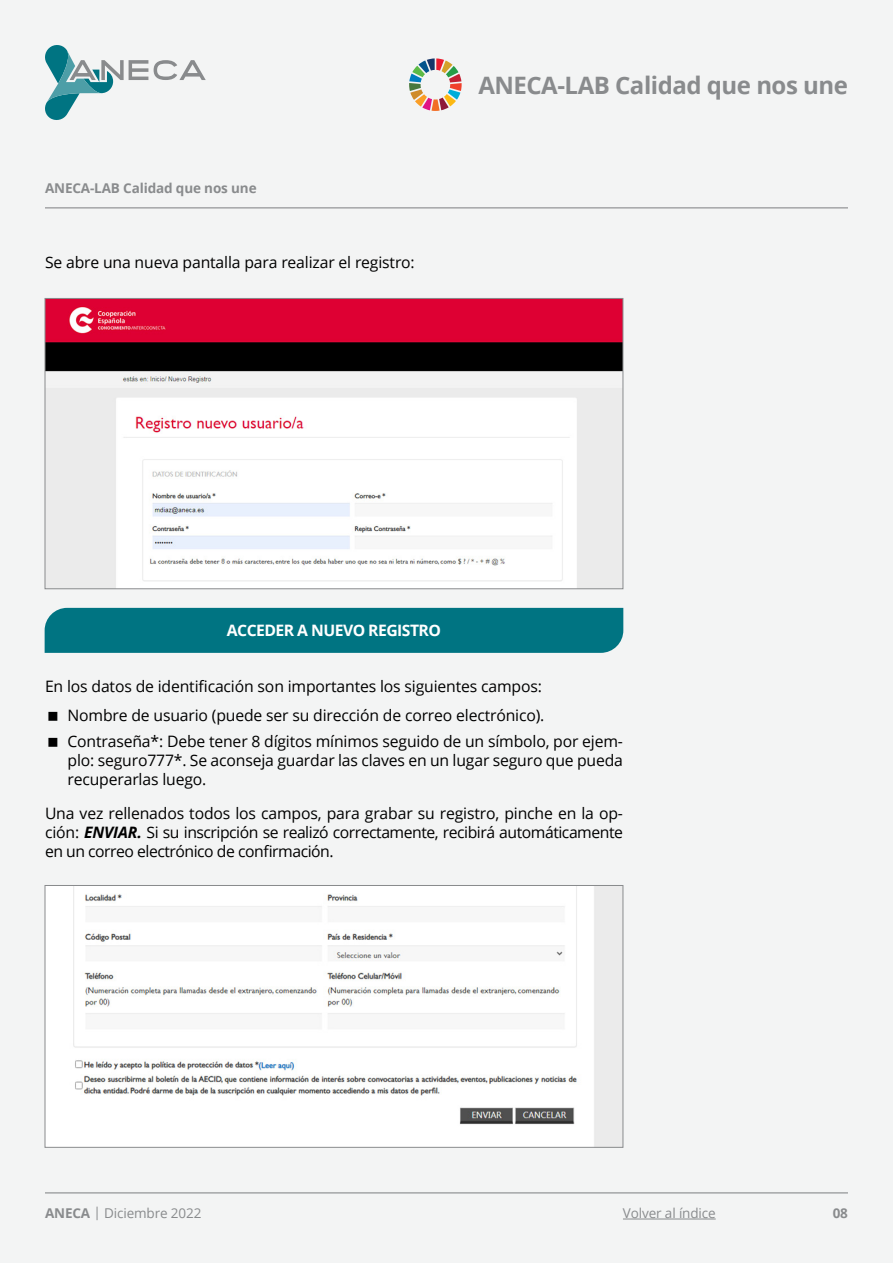
<style>
.page{position:relative;width:893px;height:1263px;background:#f3f4f4}
.page>*{position:absolute;margin:0;border:0;box-sizing:border-box;transform-origin:0 0}
.t1{font:700 24px "Open Sans";letter-spacing:-.02em;color:#898b8d}
.t2{font:15.75px/18.9px "Open Sans";letter-spacing:-.01em;color:#000;text-align:justify}
.t3{font:700 15.75px "Open Sans";letter-spacing:-.035em;color:#fff}
.t4{font:13.5px "Open Sans";letter-spacing:-.01em;color:#898b8d}
.t5{font:700 13.5px "Open Sans";letter-spacing:-.01em;color:#898b8d}
.s1{font-weight:700;font-style:italic}
.s2{font-weight:700}
</style>
<div class="page">
<svg style="left:154px;top:60px;width:52px;height:20px"></svg>
<svg style="left:45px;top:45px;width:103px;height:75px"></svg>
<hr style="left:45px;top:1192px;width:803px;height:1px;background:#898b8d">
<hr style="left:45px;top:207px;width:803px;height:1px;background:#898b8d">
<hr style="left:623px;top:1219px;width:93px;height:1px;background:#898b8d">
<svg style="left:409px;top:58px;width:53px;height:53px"></svg>
<img style="left:47px;top:887px;width:546px;height:259px">
<div style="left:45px;top:885px;width:578px;height:263px;border:1px solid #898b8d"></div>
<img style="left:47px;top:300px;width:574px;height:287px">
<div style="left:45px;top:298px;width:578px;height:291px;border:1px solid #898b8d"></div>
<div style="left:45px;top:608px;width:578px;height:45px;background:#007482"></div>
<p class="t5" style="left:45px;top:179px;width:213px">ANECA-LAB Calidad que nos une</p>
<p class="t2" style="left:45px;top:253px;width:371px">Se abre una nueva pantalla para realizar el registro:</p>
<h1 class="t1" style="left:478px;top:68px;width:371px">ANECA-LAB Calidad que nos une</h1>
<p class="t3" style="left:227px;top:619px;width:215px">ACCEDER A NUEVO REGISTRO</p>
<p class="t2" style="left:45px;top:671px;width:501px;line-height:29.4px;text-align:right">En los datos de identificación son importantes los siguientes campos:<br>Nombre de usuario (puede ser su dirección de correo electrónico).</p>
<p class="t2" style="left:68px;top:732px;width:557px">Contraseña*: Debe tener 8 dígitos mínimos seguido de un símbolo, por ejem&shy;plo: seguro777*. Se aconseja guardar las claves en un lugar seguro que pueda recuperarlas luego.</p>
<p class="t2" style="left:45px;top:803px;width:579px">Una vez rellenados todos los campos, para grabar su registro, pinche en la op&shy;ción: <span class="s1">ENVIAR.</span> Si su inscripción se realizó correctamente, recibirá automáticamente en un correo electrónico de confirmación.</p>
<p class="t4" style="left:45px;top:1204px;width:158px"><span class="s2">ANECA</span> | Diciembre 2022</p>
<p class="t5" style="left:833px;top:1203px;width:17px">08</p>
<p class="t4" style="left:623px;top:1204px;width:94px">Volver al índice</p>
</div>
